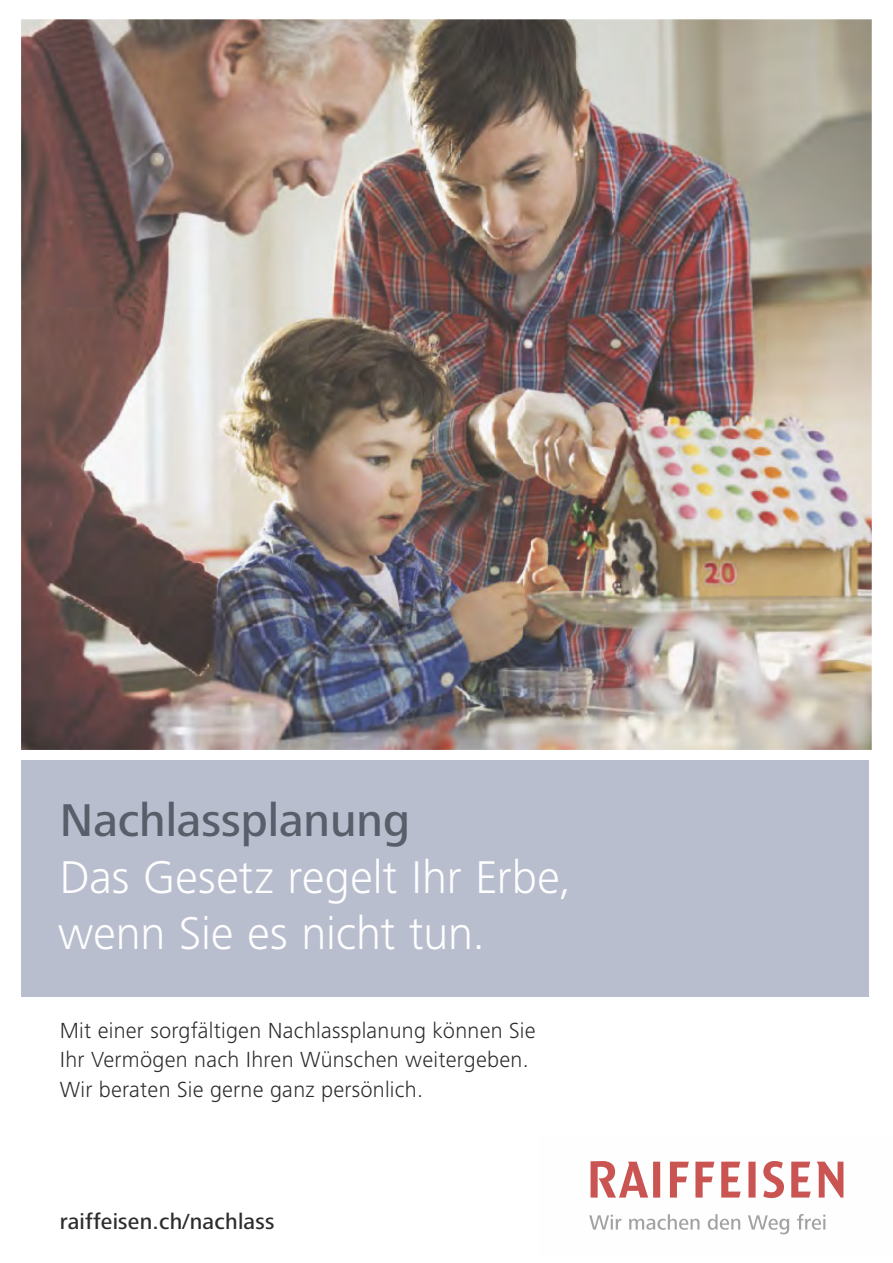
<style>
.page{position:relative;width:893px;height:1263px;background:#fff}
.page>*{position:absolute;margin:0;border:0;box-sizing:border-box;transform-origin:0 0}
.t1{font:300 47.55px/56.6px "Frutiger Next LT";letter-spacing:-.005em;color:#fefefe}
.t2{font:500 47.55px "Frutiger Next LT";color:#585f6a}
.t3{font:300 22.65px/29.4px "Frutiger Next LT";letter-spacing:.01em;color:#2c2c2b}
.t4{font:500 22.65px "Frutiger Next LT";letter-spacing:.01em;color:#2c2c2b}
</style>
<div class="page">
<img style="left:21px;top:19px;width:851px;height:1216px">
<h1 class="t2" style="left:60px;top:794px;width:352px">Nachlassplanung</h1>
<h1 class="t1" style="left:58px;top:849px;width:515px">Das Gesetz regelt Ihr Erbe, wenn Sie es nicht tun.</h1>
<p class="t3" style="left:60px;top:1016px;width:477px">Mit einer sorgfältigen Nachlassplanung können Sie<br>Ihr Vermögen nach Ihren Wünschen weitergeben.<br>Wir beraten Sie gerne ganz persönlich.</p>
<p class="t4" style="left:60px;top:1209px;width:216px">raiffeisen.ch/nachlass</p>
</div>
